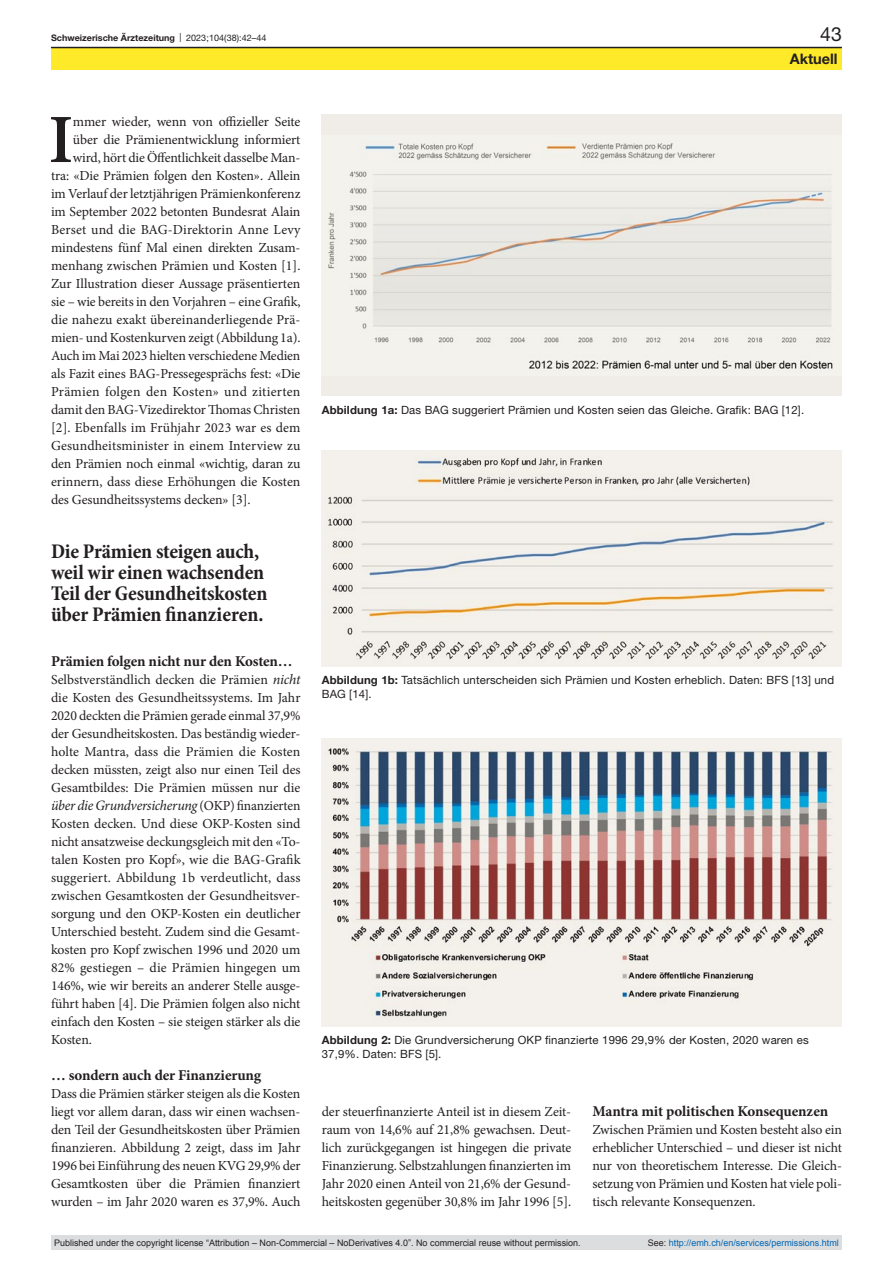
<style>
.page{position:relative;width:893px;height:1263px;background:#fff}
.page>*{position:absolute;margin:0;border:0;box-sizing:border-box;transform-origin:0 0}
.paragraph-initial{font:600 69.15px "Minion Pro";color:#231f20}
.quote{font:700 condensed 21px/21px "Minion Pro";letter-spacing:-.01em;color:#231f20}
.t1{font:19.5px "Helvetica Neue LT Pro";color:#231f20}
.head2{font:700 15px "Minion Pro";letter-spacing:-.01em;color:#231f20}
.t2{font:700 14.55px "Helvetica Neue LT Pro";color:#231f20}
.paragraph{font:italic 14.25px "Minion Pro";letter-spacing:-.02em;color:#231f20}
.paragraph-2{font:13.8px/18px "Minion Pro";letter-spacing:-.01em;color:#231f20;text-align:justify}
.paragraph-initial-2{font:13.8px "Minion Pro";letter-spacing:-.01em;color:#231f20}
.paragraph-initial-3{font:13.8px "Minion Pro";letter-spacing:.01em;color:#231f20}
.paragraph-initial-4{font:13.8px "Minion Pro";letter-spacing:.02em;color:#231f20}
.figure-caption{font:11.4px/14.2px "Helvetica Neue LT Pro";letter-spacing:.01em;color:#231f20}
.t3{font:9px "Arial";color:#231f20}
.t4{font:9px "Arial";color:#0066b3}
.t5{font:700 9px "Helvetica Neue LT Pro";color:#231f20}
.s1{font-weight:400}
.s2{font-style:italic;font-size:14.25px}
.s3{font-style:normal;font-size:13.8px}
.s4{font-weight:700}
.s5{color:#231f20}
</style>
<div class="page">
<div style="left:322px;top:115px;width:520px;height:281px;background:#f0ece7"></div>
<img style="left:328px;top:143px;width:505px;height:228px">
<img style="left:322px;top:450px;width:520px;height:216px">
<img style="left:322px;top:738px;width:520px;height:288px">
<div style="left:51px;top:47px;width:791px;height:23px;background:#ffea2a"></div>
<hr style="left:51px;top:47px;width:791px;height:1px;background:#231f20">
<div style="left:51px;top:1235px;width:791px;height:15px;background:#dcdddf"></div>
<p class="t5" style="left:51px;top:32px;width:217px">Schweizerische Ärztezeitung <span class="s1">| 2023;104(38):42–44</span></p>
<h3 class="t1" style="left:820px;top:22px;width:23px">43</h3>
<p class="t2" style="left:790px;top:49px;width:49px">Aktuell</p>
<p class="paragraph-initial" style="left:48px;top:92px;width:27px">I</p>
<p class="paragraph-initial-2" style="left:73px;top:112px;width:229px">mmer wieder, wenn von offizieller Seite</p>
<p class="paragraph-initial-2" style="left:73px;top:130px;width:229px">über die Prämienentwicklung informiert</p>
<p class="paragraph-initial-2" style="left:73px;top:148px;width:229px">wird, hört die Öffentlichkeit dasselbe Man-</p>
<p class="paragraph-initial-2" style="left:51px;top:166px;width:251px">tra: «Die Prämien folgen den Kosten». Allein</p>
<p class="paragraph-initial-2" style="left:51px;top:184px;width:251px">im Verlauf der letztjährigen Prämienkonferenz</p>
<p class="paragraph-initial-2" style="left:51px;top:202px;width:251px">im September 2022 betonten Bundesrat Alain</p>
<p class="paragraph-initial-3" style="left:51px;top:220px;width:251px">Berset und die BAG-Direktorin Anne Levy</p>
<p class="paragraph-initial-2" style="left:51px;top:238px;width:251px">mindestens fünf Mal einen direkten Zusam-</p>
<p class="paragraph-initial-2" style="left:51px;top:256px;width:251px">menhang zwischen Prämien und Kosten [1].</p>
<p class="paragraph-initial-2" style="left:51px;top:274px;width:251px">Zur Illustration dieser Aussage präsentierten</p>
<p class="paragraph-initial-2" style="left:51px;top:292px;width:251px">sie – wie bereits in den Vorjahren – eine Grafik,</p>
<p class="paragraph-initial-3" style="left:51px;top:310px;width:251px">die nahezu exakt übereinanderliegende Prä-</p>
<p class="paragraph-initial-2" style="left:51px;top:328px;width:251px">mien- und Kostenkurven zeigt (Abbildung 1a).</p>
<p class="paragraph-initial-2" style="left:51px;top:346px;width:251px">Auch im Mai 2023 hielten verschiedene Medien</p>
<p class="paragraph-initial-2" style="left:51px;top:364px;width:251px">als Fazit eines BAG-Pressegesprächs fest: «Die</p>
<p class="paragraph-initial-4" style="left:51px;top:382px;width:251px">Prämien folgen den Kosten» und zitierten</p>
<p class="paragraph-initial-2" style="left:51px;top:400px;width:251px">damit den BAG-Vizedirektor Thomas Christen</p>
<p class="paragraph-initial-3" style="left:51px;top:418px;width:251px">[2]. Ebenfalls im Frühjahr 2023 war es dem</p>
<p class="paragraph-initial-3" style="left:51px;top:436px;width:251px">Gesundheitsminister in einem Interview zu</p>
<p class="paragraph-initial-2" style="left:51px;top:454px;width:251px">den Prämien noch einmal «wichtig, daran zu</p>
<p class="paragraph-initial-2" style="left:51px;top:472px;width:251px">erinnern, dass diese Erhöhungen die Kosten</p>
<p class="paragraph-initial-2" style="left:51px;top:490px;width:201px">des Gesundheitssystems decken» [3].</p>
<p class="quote" style="left:51px;top:542px;width:218px">Die Prämien steigen auch, weil wir einen wachsenden<br>Teil der Gesundheitskosten über Prämien finanzieren.</p>
<p class="head2" style="left:51px;top:651px;width:243px">Prämien folgen nicht nur den Kosten…</p>
<p class="paragraph-2" style="left:51px;top:671px;width:251px">Selbstverständlich decken die Prämien <span class="s2">nicht </span>die Kosten des Gesundheitssystems. Im Jahr 2020 deckten die Prämien gerade einmal 37,9% der Gesundheitskosten. Das beständig wieder&shy;holte Mantra, dass die Prämien die Kosten decken müssten, zeigt also nur einen Teil des Gesamtbildes: Die Prämien müssen nur die</p>
<p class="paragraph" style="left:51px;top:796px;width:251px">über die Grundversicherung <span class="s3">(OKP) finanzierten</span></p>
<p class="paragraph-2" style="left:51px;top:815px;width:251px">Kosten decken. Und diese OKP-Kosten sind nicht ansatzweise deckungsgleich mit den «To&shy;talen Kosten pro Kopf», wie die BAG-Grafik suggeriert. Abbildung 1b verdeutlicht, dass zwischen Gesamtkosten der Gesundheitsver&shy;sorgung und den OKP-Kosten ein deutlicher Unterschied besteht. Zudem sind die Gesamt&shy;kosten pro Kopf zwischen 1996 und 2020 um 82% gestiegen – die Prämien hingegen um 146%, wie wir bereits an anderer Stelle ausge&shy;führt haben [4]. Die Prämien folgen also nicht einfach den Kosten – sie steigen stärker als die Kosten.</p>
<p class="head2" style="left:51px;top:1065px;width:212px">… sondern auch der Finanzierung</p>
<p class="paragraph-2" style="left:51px;top:1085px;width:251px">Dass die Prämien stärker steigen als die Kosten liegt vor allem daran, dass wir einen wachsen&shy;den Teil der Gesundheitskosten über Prämien finanzieren. Abbildung 2 zeigt, dass im Jahr 1996 bei Einführung des neuen KVG 29,9% der Gesamtkosten über die Prämien finanziert wurden – im Jahr 2020 waren es 37,9%. Auch</p>
<p class="figure-caption" style="left:322px;top:403px;width:484px"><span class="s4">Abbildung 1a:</span> Das BAG suggeriert Prämien und Kosten seien das Gleiche. Grafik: BAG [12].</p>
<p class="figure-caption" style="left:322px;top:673px;width:514px"><span class="s4">Abbildung 1b:</span> Tatsächlich unterscheiden sich Prämien und Kosten erheblich. Daten: BFS [13] und<br>BAG [14].</p>
<p class="figure-caption" style="left:322px;top:1033px;width:488px"><span class="s4">Abbildung 2:</span> Die Grundversicherung OKP finanzierte 1996 29,9% der Kosten, 2020 waren es<br>37,9%. Daten: BFS [5].</p>
<p class="paragraph-2" style="left:322px;top:1103px;width:251px">der steuerfinanzierte Anteil ist in diesem Zeit&shy;raum von 14,6% auf 21,8% gewachsen. Deut&shy;lich zurückgegangen ist hingegen die private Finanzierung. Selbstzahlungen finanzierten im Jahr 2020 einen Anteil von 21,6% der Gesund&shy;heitskosten gegenüber 30,8% im Jahr 1996 [5].</p>
<p class="head2" style="left:592px;top:1101px;width:237px">Mantra mit politischen Konsequenzen</p>
<p class="paragraph-2" style="left:592px;top:1121px;width:251px">Zwischen Prämien und Kosten besteht also ein erheblicher Unterschied – und dieser ist nicht nur von theoretischem Interesse. Die Gleich&shy;setzung von Prämien und Kosten hat viele poli&shy;tisch relevante Konsequenzen.</p>
<p class="t3" style="left:54px;top:1237px;width:528px">Published under the copyright license “Attribution – Non-Commercial – NoDerivatives 4.0”. No commercial reuse without permission.</p>
<p class="t4" style="left:648px;top:1237px;width:193px"><span class="s5">See:</span> http://emh.ch/en/services/permissions.html</p>
</div>
